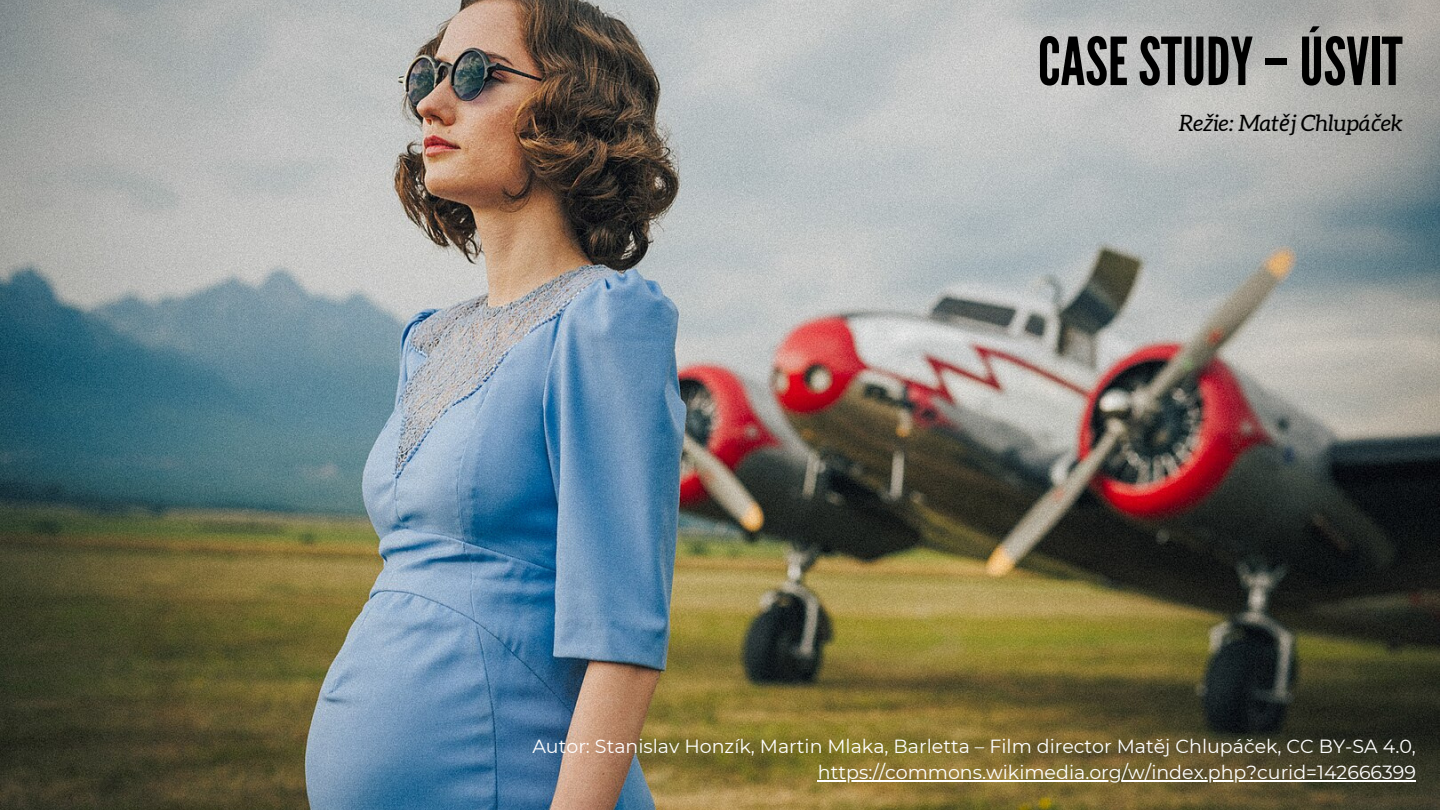
<style>
.page{position:relative;width:1440px;height:810px;background:#fff}
.page>*{position:absolute;margin:0;border:0;box-sizing:border-box;transform-origin:0 0}
.t1{font:66px "League Gothic";color:#000}
.t2{font:italic 22.5px "Aleo";color:#000}
.t3{font:19px "Montserrat";color:#fff}
.s1{font-family:"Noto Sans"}
</style>
<div class="page">
<img style="left:0;top:0;width:1440px;height:810px">
<hr style="left:818px;top:780px;width:598px;height:2px;background:#fff">
<p class="t1" style="left:1038px;top:23px;width:366px">CASESTUDY–ÚSVIT</p>
<p class="t2" style="left:1179px;top:111px;width:225px">Re<span class="s1">ž</span>ie: Mat<span class="s1">ě</span>j Chlupá<span class="s1">č</span>ek</p>
<h1 class="t3" style="left:532px;top:734px;width:885px">Autor: Stanislav Honzík, Martin Mlaka, Barletta – Film director Matěj Chlupáček, CC BY-SA 4.0,</h1>
<h2 class="t3" style="left:818px;top:761px;width:600px">https://commons.wikimedia.org/w/index.php?curid=142666399</h2>
</div>
